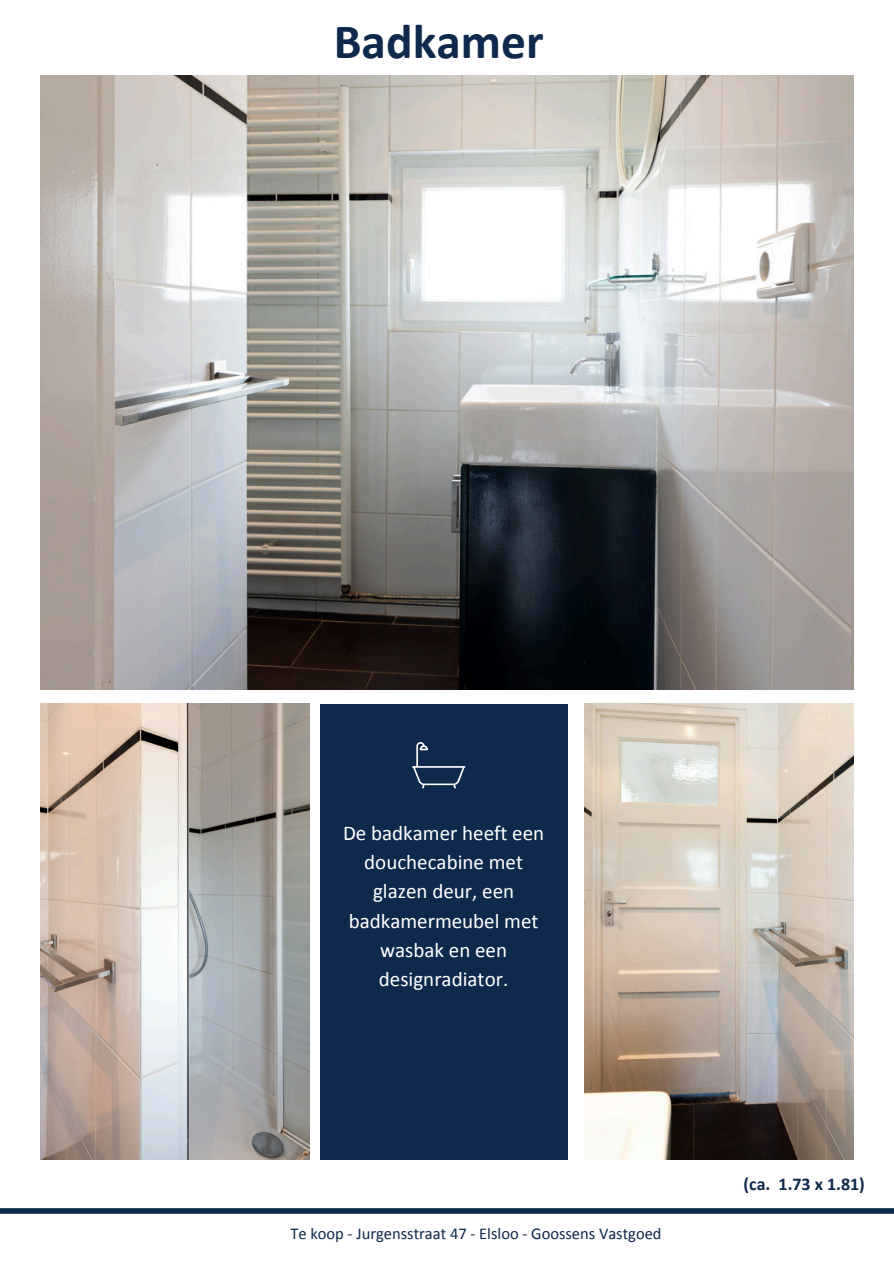
<style>
.page{position:relative;width:894px;height:1264px;background:#fff}
.page>*{position:absolute;margin:0;border:0;box-sizing:border-box;transform-origin:0 0}
.t1{font:700 49.5px "Calibri";color:#0e294b}
.t2{font:21px/29.2px "Calibri";color:#fff;text-align:center}
.t3{font:700 18px "Calibri";color:#0e294b}
.t4{font:16.5px "Calibri";color:#0e294b}
</style>
<div class="page">
<div style="left:0;top:1208px;width:893px;height:5px;background:#0e294b"></div>
<img style="left:40px;top:76px;width:812px;height:613px">
<div style="left:320px;top:703px;width:247px;height:456px;background:#0e294b"></div>
<svg style="left:412px;top:742px;width:53px;height:46px"></svg>
<img style="left:40px;top:703px;width:269px;height:456px">
<img style="left:584px;top:703px;width:268px;height:456px">
<h2 class="t1" style="left:334px;top:21px;width:211px">Badkamer</h2>
<p class="t2" style="left:343px;top:819px;width:203px">De badkamer heeft een douchecabine met glazen deur, een badkamermeubel met wasbak en een designradiator.</p>
<h1 class="t4" style="left:290px;top:1226px;width:372px">Te koop - Jurgensstraat 47 - Elsloo - Goossens Vastgoed</h1>
<p class="t3" style="left:743px;top:1176px;width:123px">(ca. 1.73 x 1.81)</p>
</div>
